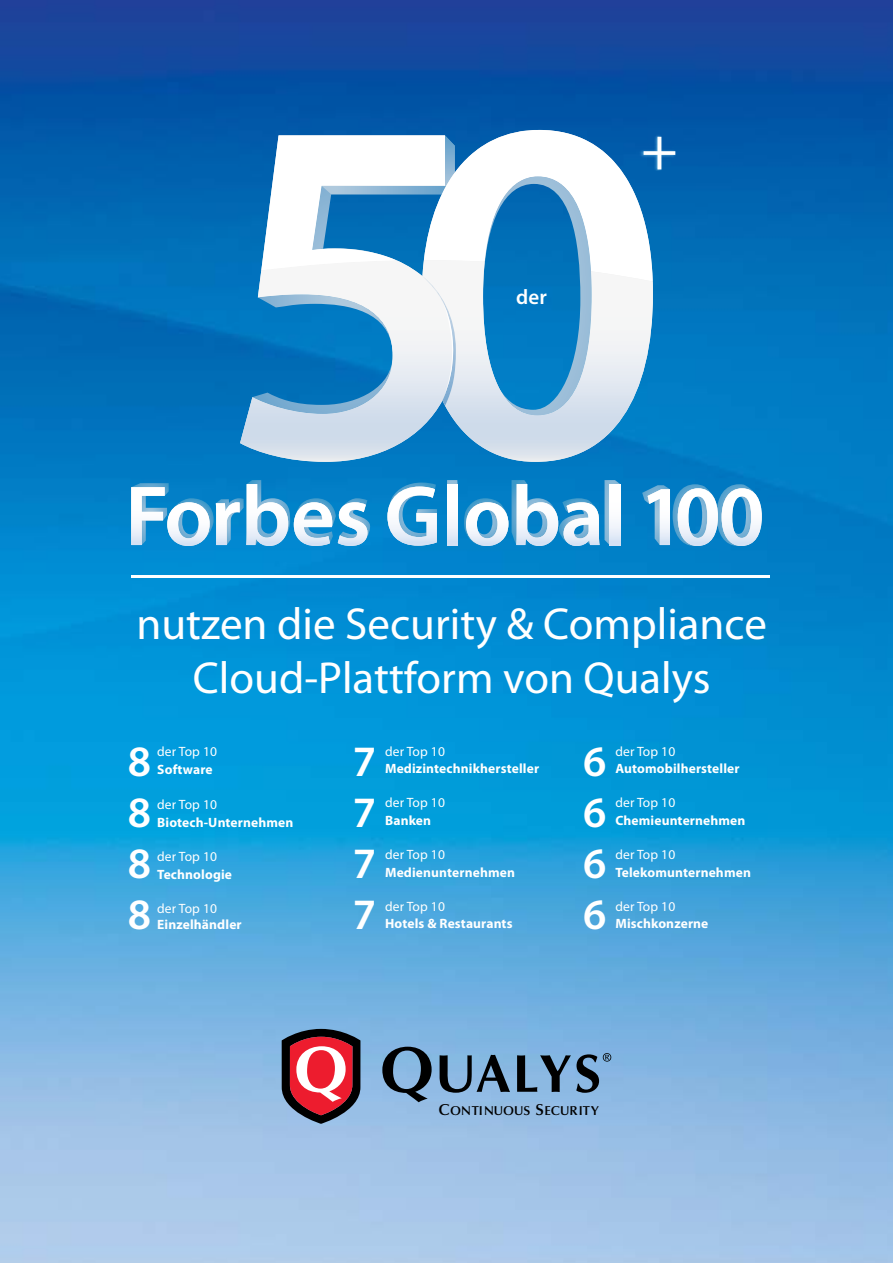
<style>
.page{position:relative;width:893px;height:1263px;background:#fff}
.page>*{position:absolute;margin:0;border:0;box-sizing:border-box;transform-origin:0 0}
.t1{font:61.5px "Myriad Pro";color:#fff}
.t2{font:45px/54px "Myriad Pro";color:#fff;text-align:center}
.t3{font:600 43.5px/51px "Myriad Pro";color:#fff;text-align:justify}
.t4{font:600 21px "Myriad Pro";color:#fff}
.t5{font:700 13.5px "Myriad Pro";letter-spacing:.01em;color:#fff}
.t6{font:13.5px "Myriad Pro";letter-spacing:.01em;color:#fff}
.t7{font:600 12.9px "Optima";color:#000}
.s1{font-size:15.9px}
</style>
<div class="page">
<img style="left:0;top:0;width:893px;height:1263px">
<svg style="left:281px;top:1029px;width:80px;height:95px;background:#9d4f5d"></svg>
<svg style="left:382px;top:1047px;width:50px;height:55px;background:#56728c"></svg>
<svg style="left:440px;top:1055px;width:70px;height:38px;background:#5a7893"></svg>
<svg style="left:517px;top:1053px;width:94px;height:40px;background:#5d7e9b"></svg>
<hr style="left:131px;top:575px;width:639px;height:2px;background:#fff">
<img style="left:455px;top:415px;width:198px;height:47px">
<img style="left:240px;top:260px;width:215px;height:202px">
<svg style="left:261px;top:130px;width:392px;height:285px"></svg>
<svg style="left:131px;top:480px;width:241px;height:66px"></svg>
<svg style="left:387px;top:483px;width:50px;height:63px"></svg>
<svg style="left:447px;top:480px;width:173px;height:66px"></svg>
<svg style="left:610px;top:484px;width:10px;height:61px"></svg>
<svg style="left:642px;top:484px;width:120px;height:62px"></svg>
<div style="left:640px;top:135px;width:36px;height:36px;background:#8cd6f2;opacity:.6"></div>
<h3 class="t4" style="left:516px;top:283px;width:32px">der</h3>
<h1 class="t1" style="left:641px;top:111px;width:38px">+</h1>
<h2 class="t2" style="left:136px;top:596px;width:632px">nutzen die Security &amp; Compliance<br>Cloud-Plattform von Qualys</h2>
<p class="t6" style="left:385px;top:743px;width:61px">der Top 10</p>
<p class="t5" style="left:385px;top:759px;width:156px">Medizintechnikhersteller</p>
<p class="t6" style="left:385px;top:794px;width:61px">der Top 10</p>
<p class="t5" style="left:385px;top:812px;width:48px">Banken</p>
<p class="t6" style="left:385px;top:846px;width:61px">der Top 10</p>
<p class="t5" style="left:385px;top:864px;width:131px">Medienunternehmen</p>
<p class="t6" style="left:385px;top:898px;width:61px">der Top 10</p>
<p class="t5" style="left:385px;top:914px;width:129px">Hotels &amp; Restaurants</p>
<p class="t6" style="left:157px;top:743px;width:61px">der Top 10</p>
<p class="t5" style="left:157px;top:761px;width:57px">Software</p>
<p class="t6" style="left:157px;top:796px;width:61px">der Top 10</p>
<p class="t5" style="left:157px;top:813px;width:138px">Biotech-Unternehmen</p>
<p class="t6" style="left:157px;top:848px;width:61px">der Top 10</p>
<p class="t5" style="left:157px;top:865px;width:76px">Technologie</p>
<p class="t6" style="left:157px;top:900px;width:61px">der Top 10</p>
<p class="t5" style="left:157px;top:916px;width:86px">Einzelhändler</p>
<h3 class="t3" style="left:128px;top:735px;width:25px">8<br>8<br>8<br>8</h3>
<h3 class="t3" style="left:353px;top:735px;width:25px">7<br>7<br>7<br>7</h3>
<h3 class="t3" style="left:583px;top:735px;width:25px">6<br>6<br>6<br>6</h3>
<p class="t6" style="left:615px;top:743px;width:61px">der Top 10</p>
<p class="t5" style="left:615px;top:759px;width:126px">Automobilhersteller</p>
<p class="t6" style="left:615px;top:794px;width:61px">der Top 10</p>
<p class="t5" style="left:615px;top:812px;width:132px">Chemieunternehmen</p>
<p class="t6" style="left:615px;top:846px;width:61px">der Top 10</p>
<p class="t5" style="left:615px;top:864px;width:137px">Telekomunternehmen</p>
<p class="t6" style="left:615px;top:898px;width:61px">der Top 10</p>
<p class="t5" style="left:615px;top:914px;width:95px">Mischkonzerne</p>
<p class="t7" style="left:438px;top:1103px;width:162px"><span class="s1">C</span>ONTINUOUS <span class="s1">S</span>ECURITY</p>
</div>
